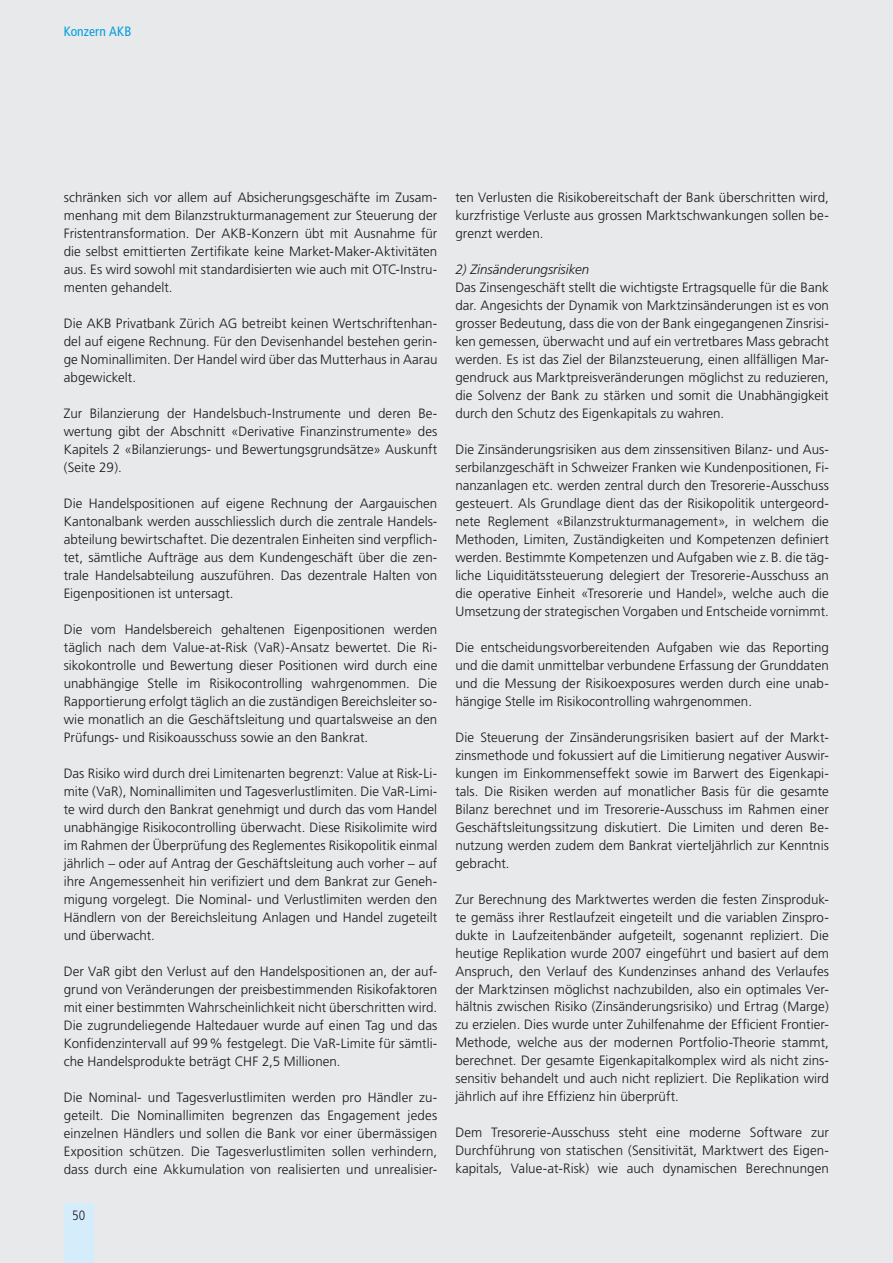
<style>
.page{position:relative;width:893px;height:1263px;background:#e8e9ea}
.page>*{position:absolute;margin:0;border:0;box-sizing:border-box;transform-origin:0 0}
.t1{font:300 13.5px/18px "Frutiger";color:#1a171c;text-align:justify}
.t2{font:italic 300 13.5px "Frutiger";color:#1a171c}
.t3{font:condensed 13.5px "Frutiger";letter-spacing:.01em;color:#009ee0}
.t4{font:300 condensed 13.5px "Frutiger";color:#1a171c}
</style>
<div class="page">
<div style="left:64px;top:1203px;width:30px;height:60px;background:#d5edfa"></div>
<p class="t3" style="left:64px;top:26px;width:69px">Konzern AKB</p>
<p class="t1" style="left:64px;top:189px;width:375px">schränken sich vor allem auf Absicherungsgeschäfte im Zusam&shy;menhang mit dem Bilanzstrukturmanagement zur Steuerung der Fristentransformation. Der AKB-Konzern übt mit Ausnahme für die selbst emittierten Zertifikate keine Market-Maker-Aktivitäten aus. Es wird sowohl mit standardisierten wie auch mit OTC-Instru&shy;menten gehandelt.</p>
<p class="t1" style="left:64px;top:315px;width:375px">Die AKB Privatbank Zürich AG betreibt keinen Wertschriftenhan&shy;del auf eigene Rechnung. Für den Devisenhandel bestehen gerin&shy;ge Nominallimiten. Der Handel wird über das Mutterhaus in Aarau abgewickelt.</p>
<p class="t1" style="left:64px;top:405px;width:375px">Zur Bilanzierung der Handelsbuch-Instrumente und deren Be&shy;wertung gibt der Abschnitt «Derivative Finanzinstrumente» des Kapitels 2 «Bilanzierungs- und Bewertungsgrundsätze» Auskunft (Seite 29).</p>
<p class="t1" style="left:64px;top:495px;width:375px">Die Handelspositionen auf eigene Rechnung der Aargauischen Kantonalbank werden ausschliesslich durch die zentrale Handels&shy;abteilung bewirtschaftet. Die dezentralen Einheiten sind verpflich&shy;tet, sämtliche Aufträge aus dem Kundengeschäft über die zen&shy;trale Handelsabteilung auszuführen. Das dezentrale Halten von Eigenpositionen ist untersagt.</p>
<p class="t1" style="left:64px;top:621px;width:375px">Die vom Handelsbereich gehaltenen Eigenpositionen werden täglich nach dem Value-at-Risk (VaR)-Ansatz bewertet. Die Ri&shy;sikokontrolle und Bewertung dieser Positionen wird durch eine unabhängige Stelle im Risikocontrolling wahrgenommen. Die Rapportierung erfolgt täglich an die zuständigen Bereichsleiter so&shy;wie monatlich an die Geschäftsleitung und quartalsweise an den Prüfungs- und Risikoausschuss sowie an den Bankrat.</p>
<p class="t1" style="left:64px;top:765px;width:375px">Das Risiko wird durch drei Limitenarten begrenzt: Value at Risk-Li&shy;mite (VaR), Nominallimiten und Tagesverlustlimiten. Die VaR-Limi&shy;te wird durch den Bankrat genehmigt und durch das vom Handel unabhängige Risikocontrolling überwacht. Diese Risikolimite wird im Rahmen der Überprüfung des Reglementes Risikopolitik einmal jährlich – oder auf Antrag der Geschäftsleitung auch vorher – auf ihre Angemessenheit hin verifiziert und dem Bankrat zur Geneh&shy;migung vorgelegt. Die Nominal- und Verlustlimiten werden den Händlern von der Bereichsleitung Anlagen und Handel zugeteilt und überwacht.</p>
<p class="t1" style="left:64px;top:963px;width:375px">Der VaR gibt den Verlust auf den Handelspositionen an, der auf&shy;grund von Veränderungen der preisbestimmenden Risikofaktoren mit einer bestimmten Wahrscheinlichkeit nicht überschritten wird.<br>Die zugrundeliegende Haltedauer wurde auf einen Tag und das Konfidenzintervall auf 99 % festgelegt. Die VaR-Limite für sämtli&shy;che Handelsprodukte beträgt CHF 2,5 Millionen.</p>
<p class="t1" style="left:64px;top:1089px;width:375px">Die Nominal- und Tagesverlustlimiten werden pro Händler zu&shy;geteilt. Die Nominallimiten begrenzen das Engagement jedes einzelnen Händlers und sollen die Bank vor einer übermässigen Exposition schützen. Die Tagesverlustlimiten sollen verhindern, dass durch eine Akkumulation von realisierten und unrealisier-</p>
<p class="t4" style="left:72px;top:1209px;width:15px">50</p>
<p class="t1" style="left:455px;top:189px;width:375px">ten Verlusten die Risikobereitschaft der Bank überschritten wird, kurzfristige Verluste aus grossen Marktschwankungen sollen be&shy;grenzt werden.</p>
<p class="t2" style="left:455px;top:264px;width:135px">2) Zinsänderungsrisiken</p>
<p class="t1" style="left:455px;top:279px;width:375px">Das Zinsengeschäft stellt die wichtigste Ertragsquelle für die Bank dar. Angesichts der Dynamik von Marktzinsänderungen ist es von grosser Bedeutung, dass die von der Bank eingegangenen Zinsrisi&shy;ken gemessen, überwacht und auf ein vertretbares Mass gebracht werden. Es ist das Ziel der Bilanzsteuerung, einen allfälligen Mar&shy;gendruck aus Marktpreisveränderungen möglichst zu reduzieren, die Solvenz der Bank zu stärken und somit die Unabhängigkeit durch den Schutz des Eigenkapitals zu wahren.</p>
<p class="t1" style="left:455px;top:441px;width:375px">Die Zinsänderungsrisiken aus dem zinssensitiven Bilanz- und Aus&shy;serbilanzgeschäft in Schweizer Franken wie Kundenpositionen, Fi&shy;nanzanlagen etc. werden zentral durch den Tresorerie-Ausschuss gesteuert. Als Grundlage dient das der Risikopolitik untergeord&shy;nete Reglement «Bilanzstrukturmanagement», in welchem die Methoden, Limiten, Zuständigkeiten und Kompetenzen definiert werden. Bestimmte Kompetenzen und Aufgaben wie z. B. die täg&shy;liche Liquiditätssteuerung delegiert der Tresorerie-Ausschuss an die operative Einheit «Tresorerie und Handel», welche auch die Umsetzung der strategischen Vorgaben und Entscheide vornimmt.</p>
<p class="t1" style="left:455px;top:639px;width:375px">Die entscheidungsvorbereitenden Aufgaben wie das Reporting und die damit unmittelbar verbundene Erfassung der Grunddaten und die Messung der Risikoexposures werden durch eine unab&shy;hängige Stelle im Risikocontrolling wahrgenommen.</p>
<p class="t1" style="left:455px;top:729px;width:375px">Die Steuerung der Zinsänderungsrisiken basiert auf der Markt&shy;zinsmethode und fokussiert auf die Limitierung negativer Auswir&shy;kungen im Einkommenseffekt sowie im Barwert des Eigenkapi&shy;tals. Die Risiken werden auf monatlicher Basis für die gesamte Bilanz berechnet und im Tresorerie-Ausschuss im Rahmen einer Geschäftsleitungssitzung diskutiert. Die Limiten und deren Be&shy;nutzung werden zudem dem Bankrat vierteljährlich zur Kenntnis gebracht.</p>
<p class="t1" style="left:455px;top:891px;width:375px">Zur Berechnung des Marktwertes werden die festen Zinsproduk&shy;te gemäss ihrer Restlaufzeit eingeteilt und die variablen Zinspro&shy;dukte in Laufzeitenbänder aufgeteilt, sogenannt repliziert. Die heutige Replikation wurde 2007 eingeführt und basiert auf dem Anspruch, den Verlauf des Kundenzinses anhand des Verlaufes der Marktzinsen möglichst nachzubilden, also ein optimales Ver&shy;hältnis zwischen Risiko (Zinsänderungsrisiko) und Ertrag (Marge) zu erzielen. Dies wurde unter Zuhilfenahme der Efficient Frontier-Methode, welche aus der modernen Portfolio-Theorie stammt, berechnet. Der gesamte Eigenkapitalkomplex wird als nicht zins&shy;sensitiv behandelt und auch nicht repliziert. Die Replikation wird jährlich auf ihre Effizienz hin überprüft.</p>
<p class="t1" style="left:455px;top:1125px;width:375px">Dem Tresorerie-Ausschuss steht eine moderne Software zur Durchführung von statischen (Sensitivität, Marktwert des Eigen&shy;kapitals, Value-at-Risk) wie auch dynamischen Berechnungen</p>
</div>
